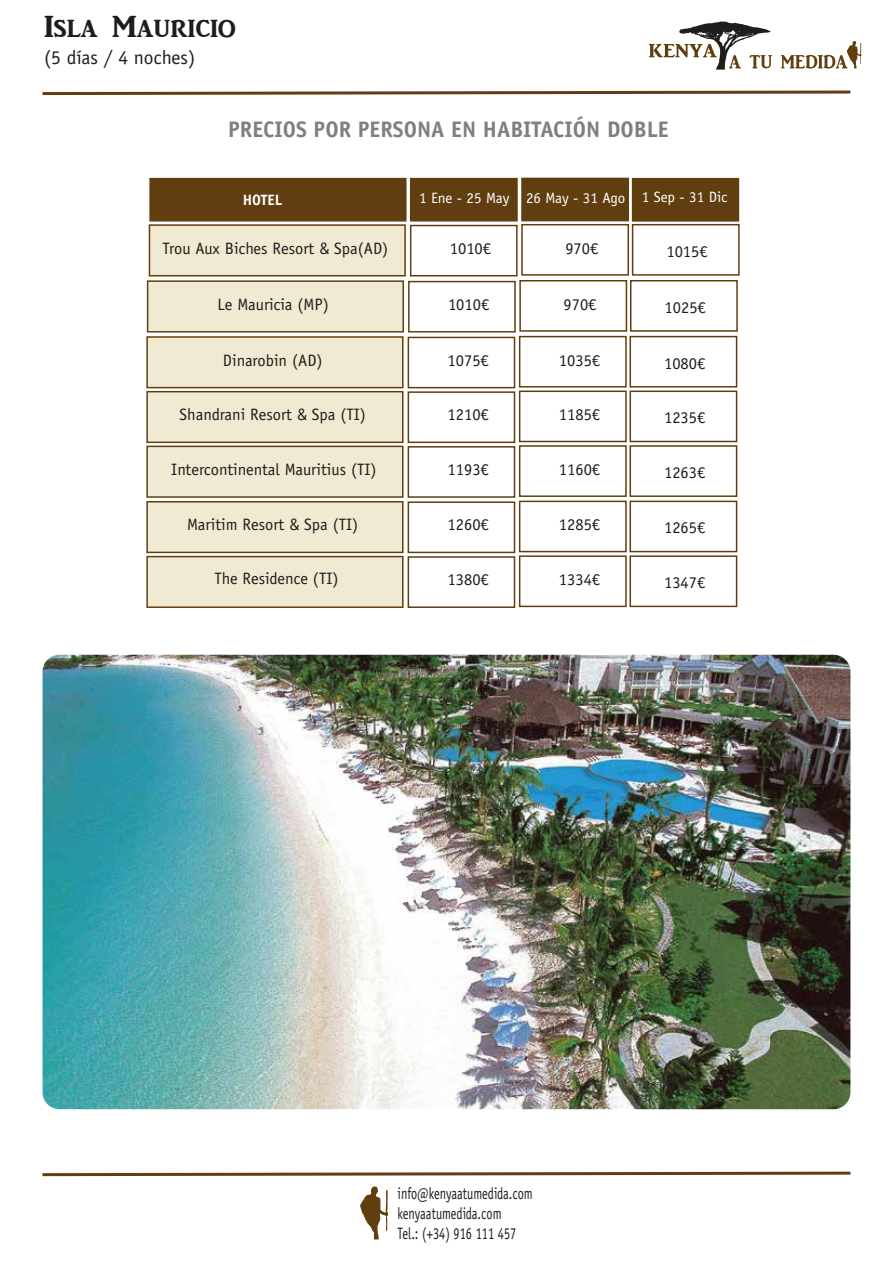
<style>
.page{position:relative;width:893px;height:1263px;background:#fff}
.page>*{position:absolute;margin:0;border:0;box-sizing:border-box;transform-origin:0 0}
.t1{font:31.5px "ARJULIAN";color:#1d1d1b}
.t2{font:700 22.5px "Officina Sans Std";color:#7f7f80}
.t3{font:19.5px "Officina Sans Std";color:#1d1d1b}
.t4{font:16.5px "Officina Sans Std";color:#1d1d1b}
.t5{font:16.5px/19.8px "Officina Sans Std";color:#1d1d1b;scale:.75 1}
.t6{font:15px "Officina Sans Std";color:#fff}
.t7{font:700 15px "Officina Sans Std";color:#fff}
</style>
<div class="page">
<svg style="left:42px;top:1171px;width:809px;height:6px"></svg>
<svg style="left:42px;top:90px;width:809px;height:6px"></svg>
<svg style="left:649px;top:21px;width:123px;height:49px"></svg>
<svg style="left:781px;top:41px;width:80px;height:28px"></svg>
<div style="left:632px;top:178px;width:107px;height:44px;background:#613e10;border:2px solid #613e10"></div>
<div style="left:521px;top:178px;width:108px;height:43px;background:#613e10"></div>
<div style="left:632px;top:224px;width:108px;height:52px;background:#fff;border:2px solid #613e10"></div>
<div style="left:521px;top:224px;width:108px;height:52px;background:#fff;border:2px solid #613e10"></div>
<div style="left:410px;top:178px;width:108px;height:44px;background:#613e10;border:2px solid #613e10"></div>
<div style="left:410px;top:225px;width:108px;height:51px;background:#fff;border:2px solid #613e10"></div>
<div style="left:149px;top:178px;width:257px;height:44px;background:#613e10;border:2px solid #613e10"></div>
<div style="left:149px;top:224px;width:257px;height:52px;background:#f0ead3;border:2px solid #613e10"></div>
<div style="left:630px;top:280px;width:108px;height:52px;background:#fff;border:2px solid #613e10"></div>
<div style="left:519px;top:280px;width:108px;height:52px;background:#fff;border:2px solid #613e10"></div>
<div style="left:408px;top:281px;width:108px;height:51px;background:#fff;border:2px solid #613e10"></div>
<div style="left:147px;top:280px;width:257px;height:52px;background:#f0ead3;border:2px solid #613e10"></div>
<div style="left:629px;top:336px;width:108px;height:52px;background:#fff;border:2px solid #613e10"></div>
<div style="left:519px;top:336px;width:108px;height:52px;background:#fff;border:2px solid #613e10"></div>
<div style="left:408px;top:337px;width:107px;height:51px;background:#fff;border:2px solid #613e10"></div>
<div style="left:146px;top:336px;width:258px;height:52px;background:#f0ead3;border:2px solid #613e10"></div>
<div style="left:629px;top:391px;width:108px;height:51px;background:#fff;border:2px solid #613e10"></div>
<div style="left:519px;top:391px;width:108px;height:51px;background:#fff;border:2px solid #613e10"></div>
<div style="left:408px;top:391px;width:107px;height:52px;background:#fff;border:2px solid #613e10"></div>
<div style="left:146px;top:391px;width:258px;height:52px;background:#f0ead3;border:2px solid #613e10"></div>
<div style="left:629px;top:445px;width:108px;height:52px;background:#fff;border:2px solid #613e10"></div>
<div style="left:519px;top:445px;width:108px;height:52px;background:#fff;border:2px solid #613e10"></div>
<div style="left:408px;top:446px;width:107px;height:52px;background:#fff;border:2px solid #613e10"></div>
<div style="left:146px;top:446px;width:258px;height:52px;background:#f0ead3;border:2px solid #613e10"></div>
<div style="left:629px;top:501px;width:108px;height:51px;background:#fff;border:2px solid #613e10"></div>
<div style="left:519px;top:501px;width:108px;height:51px;background:#fff;border:2px solid #613e10"></div>
<div style="left:408px;top:501px;width:107px;height:52px;background:#fff;border:2px solid #613e10"></div>
<div style="left:146px;top:501px;width:258px;height:52px;background:#f0ead3;border:2px solid #613e10"></div>
<div style="left:629px;top:555px;width:108px;height:52px;background:#fff;border:2px solid #613e10"></div>
<div style="left:519px;top:555px;width:108px;height:52px;background:#fff;border:2px solid #613e10"></div>
<div style="left:408px;top:556px;width:107px;height:52px;background:#fff;border:2px solid #613e10"></div>
<div style="left:146px;top:556px;width:258px;height:52px;background:#f0ead3;border:2px solid #613e10"></div>
<img style="left:43px;top:655px;width:807px;height:454px">
<svg style="left:360px;top:1186px;width:28px;height:53px"></svg>
<h1 class="t1" style="left:44px;top:10px;width:193px">Isla Mauricio</h1>
<p class="t3" style="left:44px;top:46px;width:153px">(5 días / 4 noches)</p>
<h2 class="t2" style="left:228px;top:116px;width:442px">PRECIOS POR PERSONA EN HABITACIÓN DOBLE</h2>
<p class="t7" style="left:243px;top:190px;width:41px">HOTEL</p>
<p class="t4" style="left:162px;top:239px;width:227px">Trou Aux Biches Resort &amp; Spa(AD)</p>
<p class="t6" style="left:419px;top:189px;width:92px">1 Ene - 25 May</p>
<p class="t4" style="left:450px;top:239px;width:43px">1010€</p>
<p class="t6" style="left:526px;top:189px;width:203px">26 May - 31 Ago 1 Sep - 31 Dic</p>
<p class="t4" style="left:565px;top:239px;width:34px">970€</p>
<p class="t4" style="left:666px;top:241px;width:43px">1015€</p>
<p class="t4" style="left:218px;top:295px;width:113px">Le Mauricia (MP)</p>
<p class="t4" style="left:448px;top:295px;width:43px">1010€</p>
<p class="t4" style="left:564px;top:295px;width:34px">970€</p>
<p class="t4" style="left:665px;top:297px;width:43px">1025€</p>
<p class="t4" style="left:223px;top:350px;width:101px">Dinarobin (AD)</p>
<p class="t4" style="left:448px;top:350px;width:43px">1075€</p>
<p class="t4" style="left:559px;top:350px;width:43px">1035€</p>
<p class="t4" style="left:664px;top:353px;width:43px">1080€</p>
<p class="t4" style="left:180px;top:405px;width:188px">Shandrani Resort &amp; Spa (TI)</p>
<p class="t4" style="left:448px;top:405px;width:43px">1210€</p>
<p class="t4" style="left:559px;top:405px;width:43px">1185€</p>
<p class="t4" style="left:664px;top:408px;width:43px">1235€</p>
<p class="t4" style="left:171px;top:460px;width:207px">Intercontinental Mauritius (TI)</p>
<p class="t4" style="left:448px;top:460px;width:43px">1193€</p>
<p class="t4" style="left:559px;top:460px;width:43px">1160€</p>
<p class="t4" style="left:664px;top:463px;width:43px">1263€</p>
<p class="t4" style="left:187px;top:515px;width:173px">Maritim Resort &amp; Spa (TI)</p>
<p class="t4" style="left:448px;top:515px;width:43px">1260€</p>
<p class="t4" style="left:559px;top:515px;width:43px">1285€</p>
<p class="t4" style="left:664px;top:518px;width:43px">1265€</p>
<p class="t4" style="left:214px;top:569px;width:126px">The Residence (TI)</p>
<p class="t4" style="left:448px;top:570px;width:43px">1380€</p>
<p class="t4" style="left:559px;top:570px;width:43px">1334€</p>
<p class="t4" style="left:664px;top:573px;width:43px">1347€</p>
<p class="t5" style="left:398px;top:1184px;width:182px">info@kenyaatumedida.com kenyaatumedida.com<br>Tel.: (+34) 916 111 457</p>
</div>
